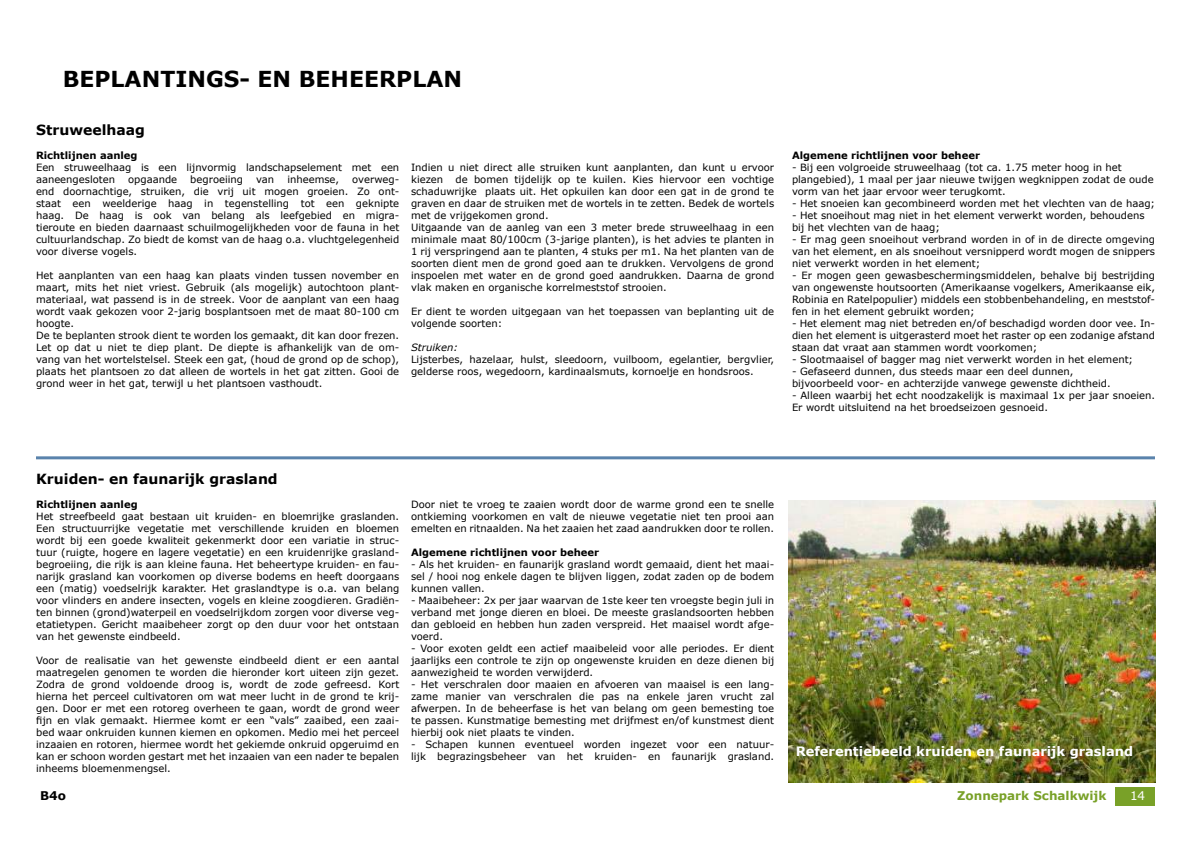
<style>
.page{position:relative;width:1191px;height:842px;background:#fff}
.page>*{position:absolute;margin:0;border:0;box-sizing:border-box;transform-origin:0 0}
.t1{font:700 22px "Verdana";color:#000}
.t2{font:700 14px "Verdana";color:#000}
.t3{font:700 13px "Verdana";color:#fff}
.t4{font:700 12px "Verdana";color:#79a128}
.t5{font:700 12px "Verdana";color:#000}
.t6{font:12px "Verdana";color:#fff}
.t7{font:10px/12px "Verdana";color:#000;text-align:justify}
.t8{font:700 10px "Verdana";color:#000}
.t9{font:italic 10px "Verdana";color:#000}
</style>
<div class="page">
<div style="left:1115px;top:787px;width:40px;height:19px;background:#79a128"></div>
<hr style="left:36px;top:456px;width:1119px;height:3px;background:#5a83ac">
<img style="left:788px;top:500px;width:367px;height:282px">
<h1 class="t1" style="left:63px;top:71px;width:401px">BEPLANTINGS- EN BEHEERPLAN</h1>
<h2 class="t2" style="left:36px;top:125px;width:110px">Struweelhaag</h2>
<p class="t8" style="left:36px;top:152px;width:103px">Richtlijnen aanleg</p>
<p class="t7" style="left:36px;top:162px;width:365px">Een struweelhaag is een lijnvormig landschapselement met een aaneengesloten</p>
<p class="t7" style="left:128px;top:174px;width:51px">opgaande</p>
<p class="t7" style="left:190px;top:174px;width:54px">begroeiing</p>
<p class="t7" style="left:256px;top:174px;width:20px">van</p>
<p class="t7" style="left:287px;top:174px;width:53px">inheemse,</p>
<p class="t7" style="left:36px;top:174px;width:365px;text-indent:316px">overweg&shy;end doornachtige, struiken, die vrij uit mogen groeien. Zo ont&shy;staat een weelderige haag in tegenstelling tot een geknipte haag. De haag is ook van belang als leefgebied en migra&shy;tieroute en bieden daarnaast schuilmogelijkheden voor de fauna in het cultuurlandschap. Zo biedt de komst van de haag o.a. vluchtgelegenheid voor diverse vogels.</p>
<p class="t7" style="left:36px;top:270px;width:365px;text-align:left">Het aanplanten van een haag kan plaats vinden tussen november en maart, mits het niet vriest. Gebruik (als mogelijk) autochtoon plant&shy;materiaal, wat passend is in de streek. Voor de aanplant van een haag wordt vaak gekozen voor 2-jarig bosplantsoen met de maat 80-100 cm hoogte.<br>De te beplanten strook dient te worden los gemaakt, dit kan door frezen.<br>Let op dat u niet te diep plant. De diepte is afhankelijk van de om&shy;vang van het wortelstelsel. Steek een gat, (houd de grond op de schop), plaats het plantsoen zo dat alleen de wortels in het gat zitten. Gooi de grond weer in het gat, terwijl u het plantsoen vasthoudt.</p>
<p class="t7" style="left:411px;top:162px;width:365px;text-align:left">Indien u niet direct alle struiken kunt aanplanten, dan kunt u ervoor kiezen de bomen tijdelijk op te kuilen. Kies hiervoor een vochtige schaduwrijke plaats uit. Het opkuilen kan door een gat in de grond te graven en daar de struiken met de wortels in te zetten. Bedek de wortels met de vrijgekomen grond.<br>Uitgaande van de aanleg van een 3 meter brede struweelhaag in een minimale maat 80/100cm (3-jarige planten), is het advies te planten in 1 rij verspringend aan te planten, 4 stuks per m1. Na het planten van de soorten dient men de grond goed aan te drukken. Vervolgens de grond inspoelen met water en de grond goed aandrukken. Daarna de grond vlak maken en organische korrelmeststof strooien.</p>
<p class="t7" style="left:411px;top:306px;width:364px">Er dient te worden uitgegaan van het toepassen van beplanting uit de volgende soorten:</p>
<p class="t9" style="left:411px;top:341px;width:48px">Struiken:</p>
<p class="t7" style="left:411px;top:354px;width:365px">Lijsterbes, hazelaar, hulst, sleedoorn, vuilboom, egelantier, bergvlier, gelderse roos, wegedoorn, kardinaalsmuts, kornoelje en hondsroos.</p>
<p class="t8" style="left:792px;top:152px;width:189px">Algemene richtlijnen voor beheer</p>
<p class="t7" style="left:792px;top:162px;width:363px;text-align:left">- Bij een volgroeide struweelhaag (tot ca. 1.75 meter hoog in het plangebied), 1 maal per jaar nieuwe twijgen wegknippen zodat de oude vorm van het jaar ervoor weer terugkomt.</p>
<p class="t7" style="left:792px;top:198px;width:364px">- Het snoeien kan gecombineerd worden met het vlechten van de haag;</p>
<p class="t7" style="left:792px;top:210px;width:354px">- Het snoeihout mag niet in het element verwerkt worden, behoudens bij het vlechten van de haag;</p>
<p class="t7" style="left:792px;top:234px;width:364px">- Er mag geen snoeihout verbrand worden in of in de directe omgeving van het element, en als snoeihout versnipperd wordt mogen de snippers niet verwerkt worden in het element;</p>
<p class="t7" style="left:792px;top:270px;width:364px">- Er mogen geen gewasbeschermingsmiddelen, behalve bij bestrijding van ongewenste houtsoorten (Amerikaanse vogelkers, Amerikaanse eik, Robinia en Ratelpopulier) middels een stobbenbehandeling, en meststof&shy;fen in het element gebruikt worden;</p>
<p class="t7" style="left:792px;top:318px;width:365px">- Het element mag niet betreden en/of beschadigd worden door vee. In&shy;dien het element is uitgerasterd moet het raster op een zodanige afstand staan dat vraat aan stammen wordt voorkomen;</p>
<p class="t7" style="left:792px;top:354px;width:343px">- Slootmaaisel of bagger mag niet verwerkt worden in het element;</p>
<p class="t7" style="left:792px;top:366px;width:320px">- Gefaseerd dunnen, dus steeds maar een deel dunnen, bijvoorbeeld voor- en achterzijde vanwege gewenste dichtheid.</p>
<p class="t7" style="left:792px;top:390px;width:365px">- Alleen waarbij het echt noodzakelijk is maximaal 1x per jaar snoeien.<br>Er wordt uitsluitend na het broedseizoen gesnoeid.</p>
<h2 class="t2" style="left:36px;top:473px;width:243px">Kruiden- en faunarijk grasland</h2>
<p class="t8" style="left:36px;top:500px;width:103px">Richtlijnen aanleg</p>
<p class="t7" style="left:36px;top:511px;width:365px">Het streefbeeld gaat bestaan uit kruiden- en bloemrijke graslanden.<br>Een structuurrijke vegetatie met verschillende kruiden en bloemen wordt bij een goede kwaliteit gekenmerkt door een variatie in struc&shy;tuur (ruigte, hogere en lagere vegetatie) en een kruidenrijke grasland&shy;begroeiing, die rijk is aan kleine fauna. Het beheertype kruiden- en fau&shy;narijk grasland kan voorkomen op diverse bodems en heeft doorgaans een (matig) voedselrijk karakter. Het graslandtype is o.a. van belang voor vlinders en andere insecten, vogels en kleine zoogdieren. Gradiën&shy;ten binnen (grond)waterpeil en voedselrijkdom zorgen voor diverse veg&shy;etatietypen. Gericht maaibeheer zorgt op den duur voor het ontstaan van het gewenste eindbeeld.</p>
<p class="t7" style="left:36px;top:655px;width:365px">Voor de realisatie van het gewenste eindbeeld dient er een aantal maatregelen genomen te worden die hieronder kort uiteen zijn gezet.<br>Zodra de grond voldoende droog is, wordt de zode gefreesd. Kort hierna het perceel cultivatoren om wat meer lucht in de grond te krij&shy;gen. Door er met een rotoreg overheen te gaan, wordt de grond weer fijn en vlak gemaakt. Hiermee komt er een “vals” zaaibed, een zaai&shy;bed waar onkruiden kunnen kiemen en opkomen. Medio mei het perceel inzaaien en rotoren, hiermee wordt het gekiemde onkruid opgeruimd en kan er schoon worden gestart met het inzaaien van een nader te bepalen inheems bloemenmengsel.</p>
<p class="t7" style="left:411px;top:499px;width:365px">Door niet te vroeg te zaaien wordt door de warme grond een te snelle ontkieming voorkomen en valt de nieuwe vegetatie niet ten prooi aan emelten en ritnaalden. Na het zaaien het zaad aandrukken door te rollen.</p>
<p class="t8" style="left:411px;top:548px;width:189px">Algemene richtlijnen voor beheer</p>
<p class="t7" style="left:411px;top:559px;width:365px">- Als het kruiden- en faunarijk grasland wordt gemaaid, dient het maai&shy;sel / hooi nog enkele dagen te blijven liggen, zodat zaden op de bodem kunnen vallen.</p>
<p class="t7" style="left:411px;top:595px;width:365px">- Maaibeheer: 2x per jaar waarvan de 1ste keer ten vroegste begin juli in verband met jonge dieren en bloei. De meeste graslandsoorten hebben dan gebloeid en hebben hun zaden verspreid. Het maaisel wordt afge&shy;voerd.</p>
<p class="t7" style="left:411px;top:643px;width:364px">- Voor exoten geldt een actief maaibeleid voor alle periodes. Er dient jaarlijks een controle te zijn op ongewenste kruiden en deze dienen bij aanwezigheid te worden verwijderd.</p>
<p class="t7" style="left:411px;top:679px;width:364px">- Het verschralen door maaien en afvoeren van maaisel is een lang&shy;zame manier van verschralen die pas na enkele jaren vrucht zal afwerpen. In de beheerfase is het van belang om geen bemesting toe te passen. Kunstmatige bemesting met drijfmest en/of kunstmest dient hierbij ook niet plaats te vinden.</p>
<p class="t7" style="left:411px;top:739px;width:365px">- Schapen kunnen eventueel worden ingezet voor een natuur&shy;lijk begrazingsbeheer van het kruiden- en faunarijk grasland.</p>
<h3 class="t3" style="left:795px;top:746px;width:339px">Referentiebeeld kruiden en faunarijk grasland</h3>
<p class="t5" style="left:40px;top:788px;width:27px">B4o</p>
<p class="t4" style="left:957px;top:790px;width:151px">Zonnepark Schalkwijk</p>
<p class="t6" style="left:1130px;top:790px;width:17px">14</p>
</div>
